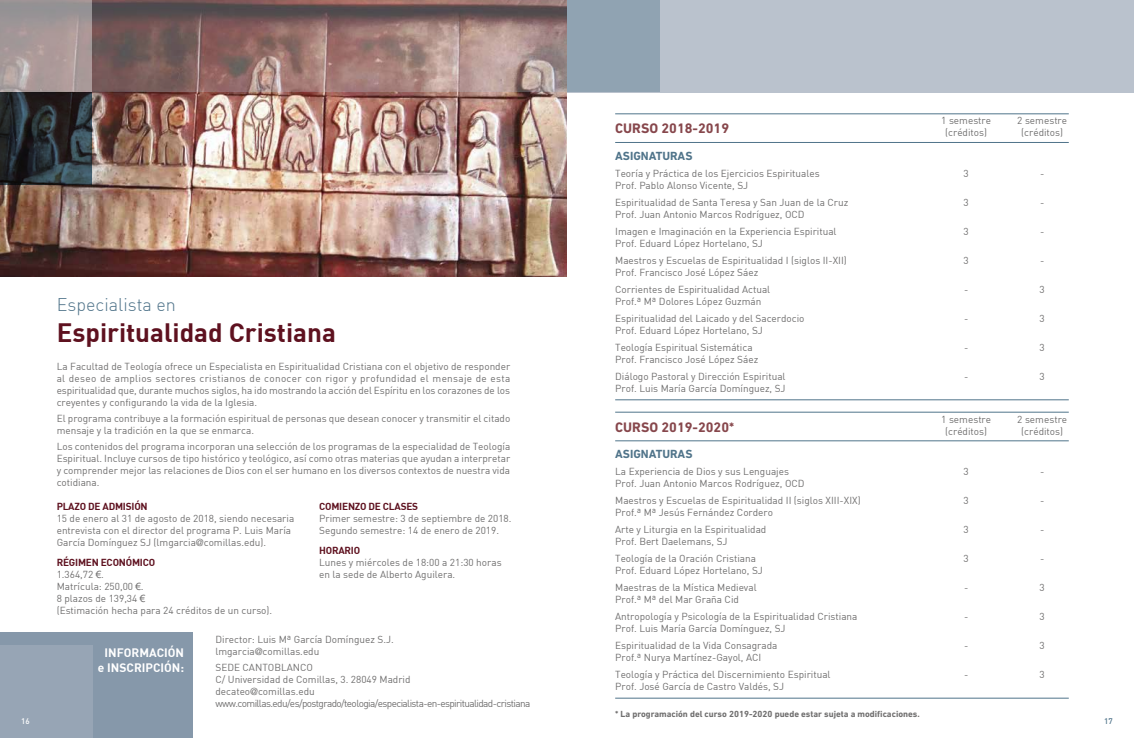
<style>
.page{position:relative;width:1134px;height:738px;background:#fff}
.page>*{position:absolute;margin:0;border:0;box-sizing:border-box;transform-origin:0 0}
.t1{font:26px "DIN Bold";color:#5e111f}
.t2{font:18px "DIN Light Alternate";color:#50748a}
.t3{font:700 14px "DIN Next LT Pro";color:#87474c}
.t4{font:12px/14.4px "DIN Bold";color:#fff;text-align:center}
.t5{font:700 12px "DIN Next LT Pro";color:#50748a}
.t6{font:10px/12px "DIN";color:#706f6f}
.t7{font:10px/12px "DIN";letter-spacing:-.06em;color:#706f6f}
.t8{font:10px "DIN Bold";letter-spacing:-.02em;color:#5e111f}
.t9{font:700 9px "DIN Next LT Pro";color:#706f6f}
.t10{font:500 8px "DIN";color:#fff}
.t11{font:500 8px "DIN";color:#50748a}
.s1{font-family:"Helvetica Neue LT Std"}
.s2{font-family:"Arial"}
</style>
<div class="page">
<div style="left:0;top:632px;width:193px;height:105px;background:#8698aa"></div>
<div style="left:0;top:645px;width:92px;height:92px;background:#97a5b5"></div>
<img style="left:0;top:92px;width:567px;height:184px">
<svg style="left:92px;top:0;width:475px;height:92px;background:#8d716e"></svg>
<svg style="left:0;top:0;width:92px;height:92px;background:#a69999"></svg>
<svg style="left:0;top:92px;width:92px;height:92px;background:#282f33"></svg>
<div style="left:567px;top:0;width:567px;height:92px;background:#bac2cd"></div>
<div style="left:567px;top:0;width:92px;height:92px;background:#90a3b2"></div>
<hr style="left:615px;top:411px;width:454px;height:1px;background:#50748a">
<hr style="left:615px;top:113px;width:454px;height:1px;background:#50748a">
<hr style="left:615px;top:440px;width:454px;height:1px;background:#50748a">
<hr style="left:615px;top:142px;width:454px;height:1px;background:#50748a">
<hr style="left:615px;top:697px;width:454px;height:1px;background:#50748a">
<hr style="left:615px;top:399px;width:454px;height:1px;background:#50748a">
<h3 class="t3" style="left:615px;top:120px;width:116px">CURSO 2018-2019</h3>
<p class="t6" style="left:941px;top:114px;width:51px">1 semestre</p>
<p class="t6" style="left:1017px;top:114px;width:51px">2 semestre</p>
<p class="t6" style="left:945px;top:126px;width:43px">(créditos)</p>
<p class="t6" style="left:1021px;top:126px;width:43px">(créditos)</p>
<p class="t5" style="left:615px;top:148px;width:79px">ASIGNATURAS</p>
<p class="t6" style="left:615px;top:167px;width:206px">Teoría y Práctica de los Ejercicios Espirituales</p>
<p class="t6" style="left:964px;top:167px;width:7px">3</p>
<p class="t6" style="left:1040px;top:167px;width:6px">-</p>
<p class="t6" style="left:615px;top:176px;width:235px;line-height:17px">Prof. Pablo Alonso Vicente, SJ<br>Espiritualidad de Santa Teresa y San Juan de la Cruz</p>
<p class="t6" style="left:964px;top:196px;width:7px">3</p>
<p class="t6" style="left:1040px;top:196px;width:6px">-</p>
<h2 class="t2" style="left:57px;top:293px;width:121px">Especialista en</h2>
<h1 class="t1" style="left:57px;top:315px;width:281px">Espiritualidad Cristiana</h1>
<p class="t6" style="left:57px;top:359px;width:455px;text-align:justify">La Facultad de Teología ofrece un Especialista en Espiritualidad Cristiana con el objetivo de responder al deseo de amplios sectores cristianos de conocer con rigor y profundidad el mensaje de esta espiritualidad que, durante muchos siglos, ha ido mostrando la acción del Espíritu en los corazones de los creyentes y configurando la vida de la Iglesia.</p>
<p class="t6" style="left:57px;top:412px;width:455px">El programa contribuye a la formación espiritual de personas que desean conocer y transmitir el citado mensaje y la tradición en la que se enmarca.</p>
<p class="t6" style="left:57px;top:440px;width:455px;text-align:justify">Los contenidos del programa incorporan una selección de los programas de la especialidad de Teología Espiritual. Incluye cursos de tipo histórico y teológico, así como otras materias que ayudan a interpretar y comprender mejor las relaciones de Dios con el ser humano en los diversos contextos de nuestra vida cotidiana.</p>
<p class="t8" style="left:57px;top:499px;width:93px">PLAZO DE ADMISIÓN</p>
<p class="t6" style="left:57px;top:511px;width:239px">15 de enero al 31 de agosto de 2018, siendo necesaria entrevista con el director del programa P. Luis María<br>García Domínguez SJ (lmgarcia<span class="s1">@</span>comillas.edu).</p>
<p class="t8" style="left:57px;top:555px;width:100px">RÉGIMEN ECONÓMICO</p>
<p class="t6" style="left:57px;top:568px;width:217px">1.364,72 <span class="s2">€</span>.<br>Matrícula: 250,00 <span class="s2">€.<br></span>8 plazos de 139,34 <span class="s2">€<br></span>(Estimación hecha para 24 créditos de un curso).</p>
<p class="t8" style="left:319px;top:499px;width:100px">COMIENZO DE CLASES</p>
<p class="t6" style="left:319px;top:511px;width:194px">Primer semestre: 3 de septiembre de 2018.<br>Segundo semestre: 14 de enero de 2019.</p>
<p class="t8" style="left:319px;top:543px;width:43px">HORARIO</p>
<p class="t6" style="left:319px;top:556px;width:184px">Lunes y miércoles de 18:00 a 21:30 horas en la sede de Alberto Aguilera.</p>
<p class="t6" style="left:615px;top:205px;width:223px;line-height:17px">Prof. Juan Antonio Marcos Rodríguez, OCD<br>Imagen e Imaginación en la Experiencia Espiritual</p>
<p class="t6" style="left:615px;top:234px;width:233px;line-height:17px">Prof. Eduard López Hortelano, SJ<br>Maestros y Escuelas de Espiritualidad I (siglos II-XII)</p>
<p class="t6" style="left:615px;top:263px;width:157px;line-height:17px">Prof. Francisco José López Sáez<br>Corrientes de Espiritualidad Actual</p>
<p class="t6" style="left:615px;top:292px;width:191px;line-height:17px">Prof.ª Mª Dolores López Guzmán<br>Espiritualidad del Laicado y del Sacerdocio</p>
<p class="t6" style="left:615px;top:321px;width:149px;line-height:17px">Prof. Eduard López Hortelano, SJ<br>Teología Espiritual Sistemática</p>
<p class="t6" style="left:615px;top:350px;width:172px;line-height:17px">Prof. Francisco José López Sáez<br>Diálogo Pastoral y Dirección Espiritual</p>
<p class="t6" style="left:615px;top:382px;width:172px">Prof. Luis María García Domínguez, SJ</p>
<h3 class="t3" style="left:615px;top:418px;width:121px">CURSO 2019-2020*</h3>
<p class="t6" style="left:964px;top:225px;width:7px">3</p>
<p class="t6" style="left:1040px;top:225px;width:6px">-</p>
<p class="t6" style="left:964px;top:254px;width:7px">3</p>
<p class="t6" style="left:1040px;top:254px;width:6px">-</p>
<p class="t6" style="left:964px;top:283px;width:6px">-</p>
<p class="t6" style="left:1040px;top:283px;width:7px">3</p>
<p class="t6" style="left:964px;top:312px;width:6px">-</p>
<p class="t6" style="left:1040px;top:312px;width:7px">3</p>
<p class="t6" style="left:964px;top:341px;width:6px">-</p>
<p class="t6" style="left:1040px;top:341px;width:7px">3</p>
<p class="t6" style="left:964px;top:370px;width:6px">-</p>
<p class="t6" style="left:1040px;top:370px;width:7px">3</p>
<p class="t6" style="left:941px;top:412px;width:51px">1 semestre</p>
<p class="t6" style="left:1017px;top:412px;width:51px">2 semestre</p>
<p class="t6" style="left:945px;top:424px;width:43px">(créditos)</p>
<p class="t6" style="left:1021px;top:424px;width:43px">(créditos)</p>
<p class="t5" style="left:615px;top:446px;width:79px">ASIGNATURAS</p>
<p class="t6" style="left:615px;top:465px;width:175px">La Experiencia de Dios y sus Lenguajes</p>
<p class="t6" style="left:964px;top:465px;width:7px">3</p>
<p class="t6" style="left:1040px;top:465px;width:6px">-</p>
<p class="t6" style="left:615px;top:474px;width:247px;line-height:17px">Prof. Juan Antonio Marcos Rodríguez, OCD<br>Maestros y Escuelas de Espiritualidad II (siglos XIII-XIX)</p>
<p class="t6" style="left:964px;top:494px;width:7px">3</p>
<p class="t6" style="left:1040px;top:494px;width:6px">-</p>
<p class="t6" style="left:615px;top:503px;width:159px;line-height:17px">Prof.ª Mª Jesús Fernández Cordero<br>Arte y Liturgia en la Espiritualidad</p>
<p class="t6" style="left:615px;top:532px;width:142px;line-height:17px">Prof. Bert Daelemans, SJ<br>Teología de la Oración Cristiana</p>
<p class="t6" style="left:615px;top:561px;width:149px;line-height:17px">Prof. Eduard López Hortelano, SJ<br>Maestras de la Mística Medieval</p>
<p class="t6" style="left:615px;top:590px;width:244px;line-height:17px">Prof.ª Mª del Mar Graña Cid<br>Antropología y Psicología de la Espiritualidad Cristiana</p>
<p class="t6" style="left:964px;top:523px;width:7px">3</p>
<p class="t6" style="left:1040px;top:523px;width:6px">-</p>
<p class="t6" style="left:964px;top:552px;width:7px">3</p>
<p class="t6" style="left:1040px;top:552px;width:6px">-</p>
<p class="t6" style="left:964px;top:581px;width:6px">-</p>
<p class="t6" style="left:1040px;top:581px;width:7px">3</p>
<p class="t6" style="left:964px;top:610px;width:6px">-</p>
<p class="t6" style="left:1040px;top:610px;width:7px">3</p>
<p class="t6" style="left:615px;top:619px;width:172px;line-height:17px">Prof. Luis María García Domínguez, SJ<br>Espiritualidad de la Vida Consagrada</p>
<p class="t4" style="left:98px;top:644px;width:88px">INFORMACIÓN e INSCRIPCIÓN:</p>
<p class="t6" style="left:215px;top:632px;width:180px">Director: Luis Mª García Domínguez S.J. lmgarcia<span class="s1">@</span>comillas.edu</p>
<p class="t6" style="left:964px;top:639px;width:6px">-</p>
<p class="t6" style="left:1040px;top:639px;width:7px">3</p>
<p class="t6" style="left:615px;top:648px;width:217px;line-height:17px">Prof.ª Nurya Martínez-Gayol, ACI<br>Teología y Práctica del Discernimiento Espiritual</p>
<p class="t7" style="left:215px;top:660px;width:316px">SEDE CANTOBLANCO<br>C/ Universidad de Comillas, 3. 28049 Madrid<br>decateo<span class="s1">@</span>comillas.edu www.comillas.edu/es/postgrado/teologia/especialista-en-espiritualidad-cristiana</p>
<p class="t6" style="left:964px;top:668px;width:6px">-</p>
<p class="t6" style="left:1040px;top:668px;width:7px">3</p>
<p class="t6" style="left:615px;top:680px;width:170px">Prof. José García de Castro Valdés, SJ</p>
<p class="t9" style="left:615px;top:708px;width:306px">* La programación del curso 2019-2020 puede estar sujeta a modificaciones.</p>
<p class="t10" style="left:21px;top:715px;width:10px">16</p>
<p class="t11" style="left:1104px;top:715px;width:10px">17</p>
</div>
